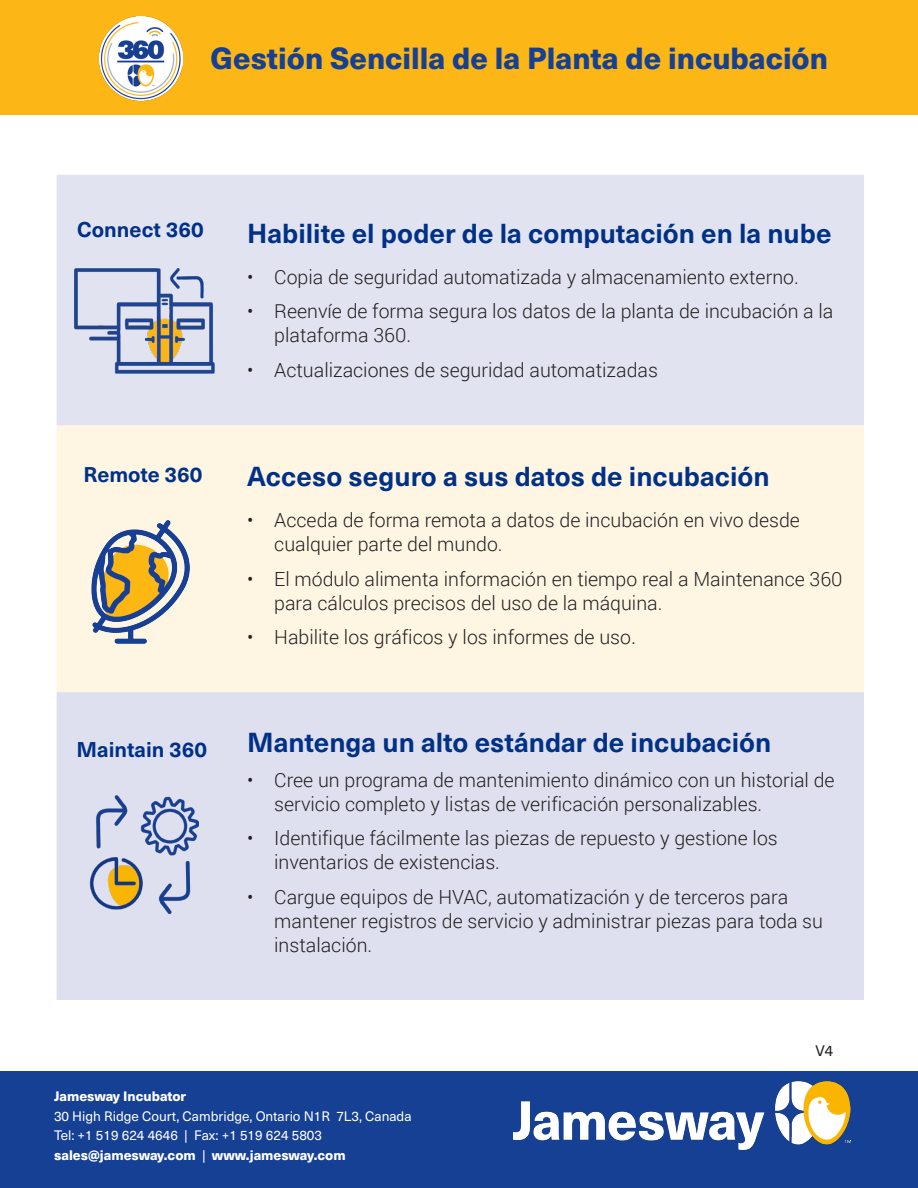
<style>
.page{position:relative;width:918px;height:1188px;background:#fff}
.page>*{position:absolute;margin:0;border:0;box-sizing:border-box;transform-origin:0 0}
.t1{font:800 30px "Neue Haas Unica";color:#164093}
.t2{font:700 27px "Neue Haas Unica W1 G";color:#003186}
.t3{font:700 21px "Neue Haas Unica W1 G";color:#003186}
.t4{font:300 19.5px/24px "Roboto";color:#231f20}
.t5{font:15px "Neue Haas Unica";color:#231f20}
.t6{font:13.5px "Neue Haas Unica";color:#fff}
.t7{font:800 13.5px "Neue Haas Unica";color:#fff}
.s1{font-size:21px}
.s2{font-weight:400}
</style>
<div class="page">
<div style="left:0;top:0;width:918px;height:114px;background:#fcb615"></div>
<div style="left:57px;top:175px;width:807px;height:251px;background:#e2e3f1"></div>
<div style="left:57px;top:426px;width:807px;height:266px;background:#fef5e3"></div>
<div style="left:57px;top:692px;width:807px;height:308px;background:#dfe0ef"></div>
<img style="left:89px;top:796px;width:110px;height:117px">
<img style="left:74px;top:268px;width:140px;height:106px">
<img style="left:91px;top:520px;width:98px;height:124px">
<div style="left:0;top:1071px;width:918px;height:117px;background:#164093"></div>
<img style="left:513px;top:1082px;width:337px;height:67px">
<img style="left:100px;top:17px;width:83px;height:84px">
<p class="t1" style="left:211px;top:35px;width:619px">Gestión Sencilla de la Planta de incubación</p>
<p class="t3" style="left:77px;top:214px;width:128px">Connect 360</p>
<p class="t3" style="left:84px;top:458px;width:120px">Remote 360</p>
<p class="t2" style="left:247px;top:213px;width:586px">Habilite el poder de la computación en la nube</p>
<p class="t4" style="left:247px;top:264px;width:553px">• Copia de seguridad automatizada y almacenamiento externo.</p>
<p class="t4" style="left:274px;top:299px;width:561px;text-indent:-27px">• Reenvíe de forma segura los datos de la planta de incubación a la plataforma 360.</p>
<p class="t4" style="left:247px;top:357px;width:412px">• Actualizaciones de seguridad automatizadas</p>
<p class="t2" style="left:247px;top:456px;width:524px">Acceso seguro a sus datos de incubación</p>
<p class="t4" style="left:274px;top:508px;width:527px;text-indent:-27px">• Acceda de forma remota a datos de incubación en vivo desde cualquier parte del mundo.</p>
<p class="t4" style="left:274px;top:566px;width:570px;text-indent:-27px">• El módulo alimenta información en tiempo real a Maintenance 360 para cálculos precisos del uso de la máquina.</p>
<p class="t4" style="left:247px;top:625px;width:390px">• Habilite los gráficos y los informes de uso<span class="s1">.</span></p>
<p class="t3" style="left:77px;top:734px;width:132px">Maintain 360</p>
<p class="t2" style="left:247px;top:722px;width:526px">Mantenga un alto estándar de incubación</p>
<p class="t4" style="left:274px;top:767px;width:562px;text-indent:-27px">• Cree un programa de mantenimiento dinámico con un historial de servicio completo y listas de verificación personalizables.</p>
<p class="t4" style="left:274px;top:826px;width:505px;text-indent:-27px">• Identifique fácilmente las piezas de repuesto y gestione los inventarios de existencias.</p>
<p class="t4" style="left:274px;top:884px;width:550px;text-indent:-27px">• Cargue equipos de HVAC, automatización y de terceros para mantener registros de servicio y administrar piezas para toda su instalación.</p>
<p class="t5" style="left:815px;top:1040px;width:19px">V4</p>
<p class="t7" style="left:54px;top:1086px;width:134px">Jamesway Incubator</p>
<p class="t6" style="left:54px;top:1106px;width:359px">30 High Ridge Court, Cambridge, Ontario N1R 7L3, Canada</p>
<p class="t6" style="left:54px;top:1125px;width:270px">Tel: +1 519 624 4646 | Fax: +1 519 624 5803</p>
<p class="t7" style="left:54px;top:1144px;width:293px">sales@jamesway.com <span class="s2">|</span> www.jamesway.com</p>
</div>
